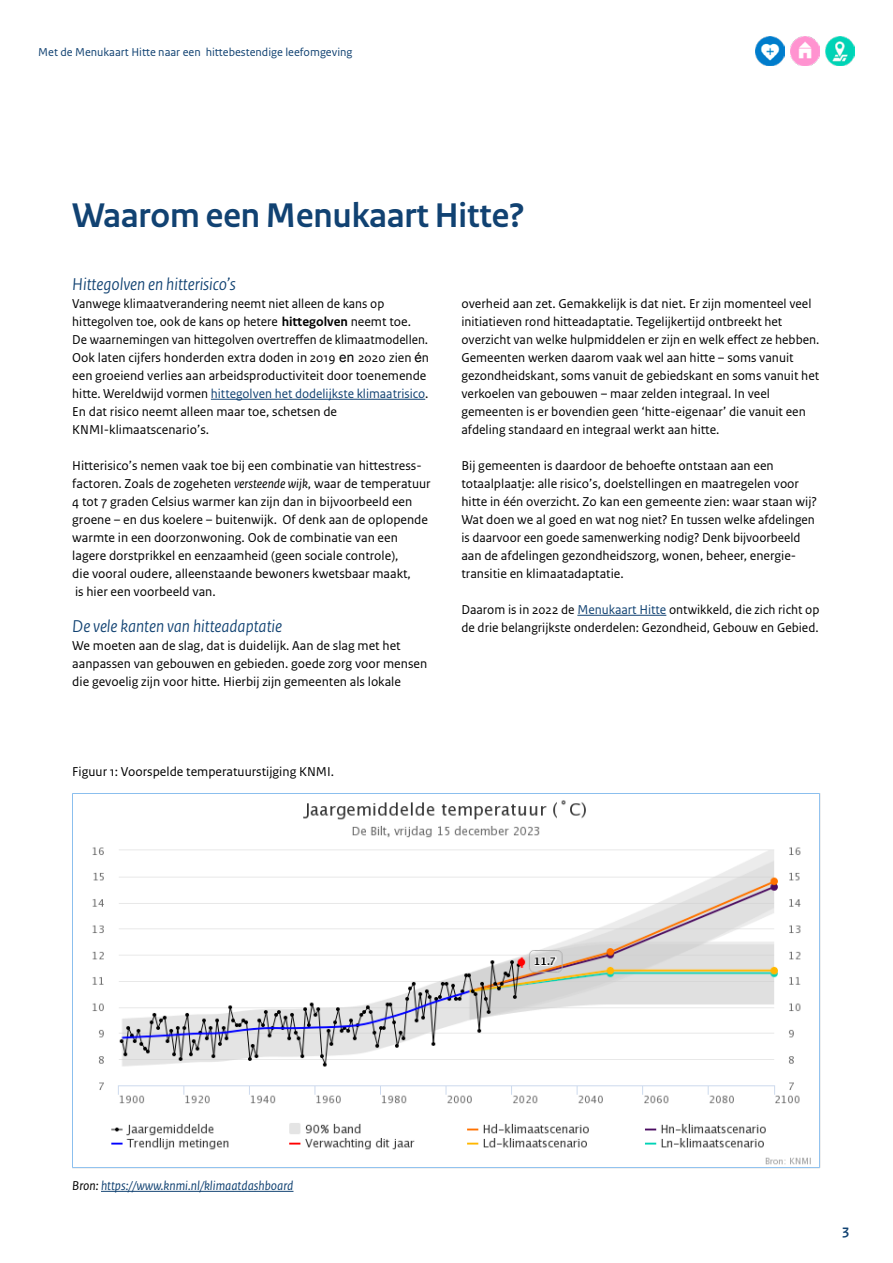
<style>
.page{position:relative;width:893px;height:1263px;background:#fff}
.page>*{position:absolute;margin:0;border:0;box-sizing:border-box;transform-origin:0 0}
.H2_Kop{font:700 36px "Rijksoverheid Sans Heading";color:#114272}
.H3_Paragraafkop_Sans{font:italic 18px "Rijksoverheid Sans Heading";color:#114272}
.t1{font:700 15px "Rijksoverheid Sans Heading";color:#114272}
.P_Broodtekst_Sans{font:13.5px/18px "Rijksoverheid Sans Text";color:#000}
.t2{font:italic 13.5px "Rijksoverheid Sans Text";color:#114272}
.t3{font:12px "Rijksoverheid Sans Text Regular 3";color:#114272}
.s1{font-weight:700}
.s2{font-family:"Arial"}
.s3{color:#114272}
.s4{font-style:italic}
.s5{color:#000}
</style>
<div class="page">
<img style="left:825px;top:36px;width:30px;height:30px">
<img style="left:790px;top:36px;width:30px;height:30px">
<img style="left:755px;top:36px;width:30px;height:30px">
<hr style="left:211px;top:399px;width:214px;height:1px;background:#114272">
<hr style="left:577px;top:615px;width:89px;height:1px;background:#114272">
<img style="left:72px;top:794px;width:749px;height:374px">
<hr style="left:101px;top:1191px;width:192px;height:1px;background:#114272">
<p class="t3" style="left:38px;top:45px;width:316px">Met de Menukaart Hitte naar een hittebestendige leefomgeving</p>
<h2 class="H2_Kop" style="left:72px;top:195px;width:454px">Waarom een Menukaart Hitte?</h2>
<h3 class="H3_Paragraafkop_Sans" style="left:72px;top:274px;width:165px">Hittegolven en hitterisico’s</h3>
<p class="P_Broodtekst_Sans" style="left:72px;top:295px;width:358px">Vanwege klimaatverandering neemt niet alleen de kans op hittegolven toe, ook de kans op hetere <span class="s1">hittegolven</span> neemt toe.<br>De waarnemingen van hittegolven overtreffen de klimaatmodellen.<br>Ook laten cijfers honderden extra doden in 2019 <span class="s2">en</span> 2020 zien <span class="s2">é</span>n een groeiend verlies aan arbeidsproductiviteit door toenemende hitte. Wereldwijd vormen <span class="s3">hittegolven het dodelijkste klimaatrisico</span>.<br>En dat risico neemt alleen maar toe, schetsen de KNMI-klimaatscenario’s.</p>
<p class="P_Broodtekst_Sans" style="left:72px;top:457px;width:360px">Hitterisico’s nemen vaak toe bij een combinatie van hittestress&shy;factoren. Zoals de zogeheten <span class="s4">versteende wijk</span>, waar de temperatuur 4 tot 7 graden Celsius warmer kan zijn dan in bijvoorbeeld een groene – en dus koelere – buitenwijk. Of denk aan de oplopende warmte in een doorzonwoning. Ook de combinatie van een lagere dorstprikkel en eenzaamheid (geen sociale controle),<br>die vooral oudere, alleenstaande bewoners kwetsbaar maakt,<br>is hier een voorbeeld van.</p>
<h3 class="H3_Paragraafkop_Sans" style="left:72px;top:616px;width:211px">De vele kanten van hitteadaptatie</h3>
<p class="P_Broodtekst_Sans" style="left:72px;top:637px;width:356px">We moeten aan de slag, dat is duidelijk. Aan de slag met het aanpassen van gebouwen en gebieden. goede zorg voor mensen die gevoelig zijn voor hitte. Hierbij zijn gemeenten als lokale</p>
<p class="P_Broodtekst_Sans" style="left:461px;top:295px;width:360px">overheid aan zet. Gemakkelijk is dat niet. Er zijn momenteel veel initiatieven rond hitteadaptatie. Tegelijkertijd ontbreekt het overzicht van welke hulpmiddelen er zijn en welk effect ze hebben.<br>Gemeenten werken daarom vaak wel aan hitte – soms vanuit gezondheidskant, soms vanuit de gebiedskant en soms vanuit het verkoelen van gebouwen – maar zelden integraal. In veel gemeenten is er bovendien geen ‘hitte-eigenaar’ die vanuit een afdeling standaard en integraal werkt aan hitte.</p>
<p class="P_Broodtekst_Sans" style="left:461px;top:457px;width:357px">Bij gemeenten is daardoor de behoefte ontstaan aan een totaalplaatje: alle risico’s, doelstellingen en maatregelen voor hitte in één overzicht. Zo kan een gemeente zien: waar staan wij?<br>Wat doen we al goed en wat nog niet? En tussen welke afdelingen is daarvoor een goede samenwerking nodig? Denk bijvoorbeeld aan de afdelingen gezondheidszorg, wonen, beheer, energie&shy;transitie en klimaatadaptatie.</p>
<p class="P_Broodtekst_Sans" style="left:461px;top:601px;width:360px">Daarom is in 2022 de <span class="s3">Menukaart Hitte</span> ontwikkeld, die zich richt op de drie belangrijkste onderdelen: Gezondheid, Gebouw en Gebied.</p>
<p class="P_Broodtekst_Sans" style="left:72px;top:763px;width:263px">Figuur 1: Voorspelde temperatuurstijging KNMI.</p>
<p class="t2" style="left:72px;top:1178px;width:223px"><span class="s5">Bron:</span> https://www.knmi.nl/klimaatdashboard</p>
<p class="t1" style="left:842px;top:1221px;width:8px">3</p>
</div>
